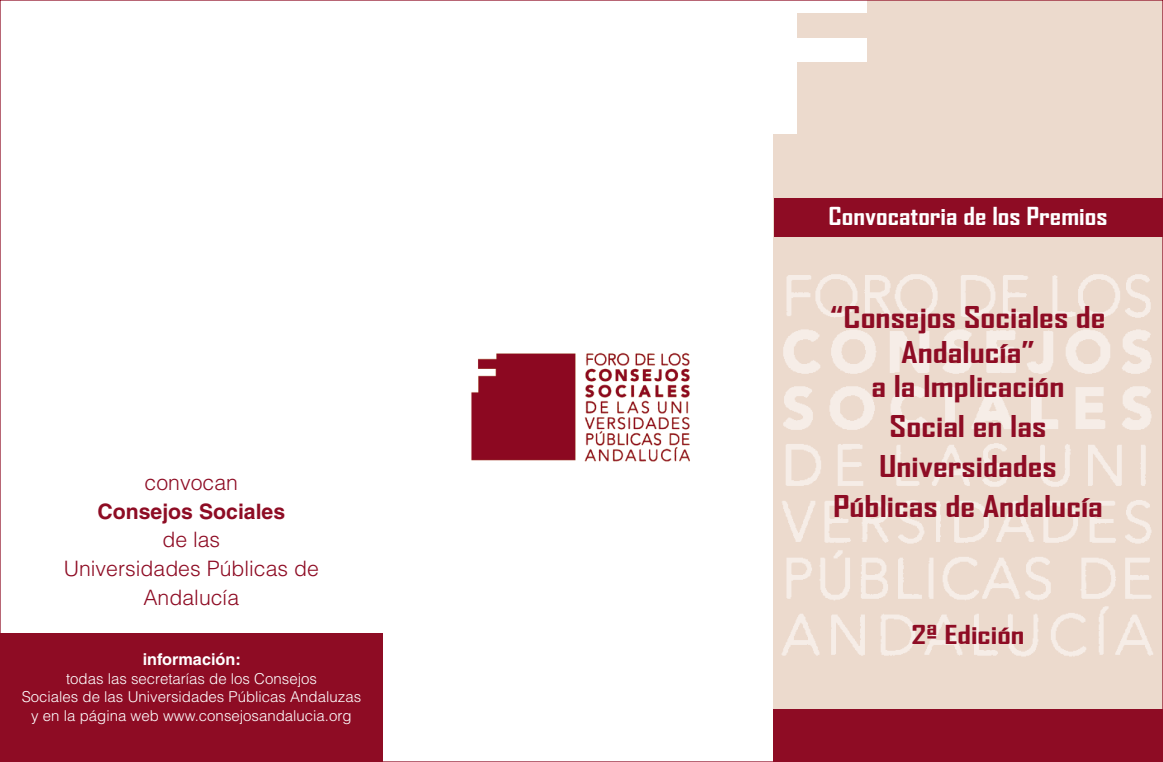
<style>
.page{position:relative;width:1163px;height:762px;background:#fff}
.page>*{position:absolute;margin:0;border:0;box-sizing:border-box;transform-origin:0 0}
.t1{font:700 28.75px "Agency FB";color:#8e0c24;scale:1.28 1}
.t2{font:700 25px "Agency FB";color:#8e0c24;scale:1.33 1}
.t3{font:700 23.75px "Agency FB";color:#fff;scale:1.2 1}
.t4{font:300 21.25px "Helvetica";color:#8e0c24}
.t5{font:700 21.25px "Helvetica";color:#8e0c24}
.t6{font:700 16.25px "Helvetica";color:#fff}
.t7{font:300 15px "Helvetica";color:#fff}
</style>
<div class="page">
<div style="left:772px;top:0;width:390px;height:762px;background:#ecdacd"></div>
<img style="left:772px;top:215px;width:381px;height:494px">
<div style="left:772px;top:709px;width:390px;height:53px;background:#8e0c24"></div>
<div style="left:0;top:633px;width:383px;height:129px;background:#8e0c24"></div>
<img style="left:471px;top:352px;width:219px;height:110px">
<div style="left:772px;top:0;width:24px;height:134px;background:#fff"></div>
<div style="left:772px;top:0;width:94px;height:13px;background:#fff"></div>
<div style="left:772px;top:38px;width:94px;height:24px;background:#fff"></div>
<div style="left:774px;top:198px;width:388px;height:39px;background:#8e0c24"></div>
<p class="t4" style="left:145px;top:469px;width:95px">convocan</p>
<p class="t5" style="left:97px;top:498px;width:189px">Consejos Sociales</p>
<p class="t4" style="left:162px;top:527px;width:59px">de las</p>
<p class="t4" style="left:64px;top:555px;width:257px">Universidades Públicas de</p>
<p class="t4" style="left:143px;top:584px;width:97px">Andalucía</p>
<p class="t6" style="left:143px;top:649px;width:100px">información:</p>
<p class="t7" style="left:66px;top:669px;width:252px">todas las secretarías de los Consejos</p>
<p class="t7" style="left:22px;top:687px;width:341px">Sociales de las Universidades Públicas Andaluzas</p>
<p class="t7" style="left:31px;top:706px;width:322px">y en la página web www.consejosandalucia.org</p>
<p class="t3" style="left:828px;top:201px;width:234px">Convocatoria de los Premios</p>
<p class="t1" style="left:830px;top:300px;width:216px">“Consejos Sociales de</p>
<p class="t1" style="left:901px;top:334px;width:106px">Andalucía”</p>
<p class="t1" style="left:871px;top:369px;width:152px">a la Implicación</p>
<p class="t1" style="left:889px;top:408px;width:124px">Social en las</p>
<p class="t1" style="left:878px;top:448px;width:140px">Universidades</p>
<p class="t1" style="left:832px;top:488px;width:212px">Públicas de Andalucía</p>
<p class="t2" style="left:911px;top:619px;width:87px">2ª Edición</p>
</div>
